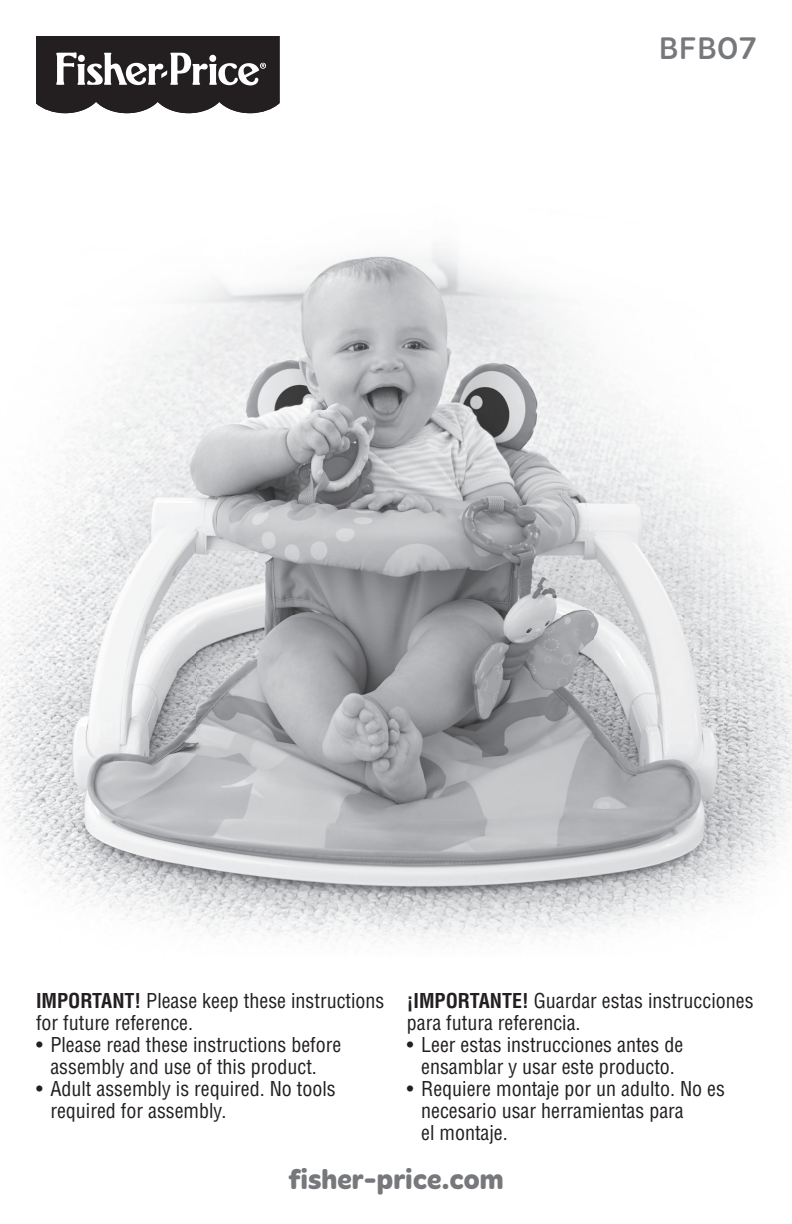
<style>
.page{position:relative;width:792px;height:1224px;background:#fff}
.page>*{position:absolute;margin:0;border:0;box-sizing:border-box;transform-origin:0 0}
.t1{font:32px "Merge Pro";color:#76787b}
.t2{font:700 28px "Merge Pro";color:#76787b}
.t3{font:condensed 20px/22px "Helvetica LT Std";color:#231f20}
.s1{font-weight:700}
</style>
<div class="page">
<img style="left:0;top:245px;width:792px;height:701px">
<svg style="left:36px;top:36px;width:244px;height:77px;background:#484546"></svg>
<h1 class="t1" style="left:659px;top:35px;width:100px">BFB07</h1>
<p class="t3" style="left:36px;top:992px;width:350px"><span class="s1">IMPORTANT!</span> Please keep these instructions for future reference.</p>
<p class="t3" style="left:36px;top:1036px;width:307px;text-align:center">• Please read these instructions before assembly and use of this product.</p>
<p class="t3" style="left:50px;top:1080px;width:287px;text-indent:-14px">• Adult assembly is required. No tools required for assembly.</p>
<p class="t3" style="left:407px;top:992px;width:348px"><span class="s1">¡IMPORTANTE!</span> Guardar estas instrucciones para futura referencia.</p>
<p class="t3" style="left:407px;top:1036px;width:278px;text-align:center">• Leer estas instrucciones antes de ensamblar y usar este producto.</p>
<p class="t3" style="left:421px;top:1080px;width:305px;text-indent:-14px">• Requiere montaje por un adulto. No es necesario usar herramientas para<br>el montaje.</p>
<h2 class="t2" style="left:288px;top:1169px;width:217px">fisher-price.com</h2>
</div>
